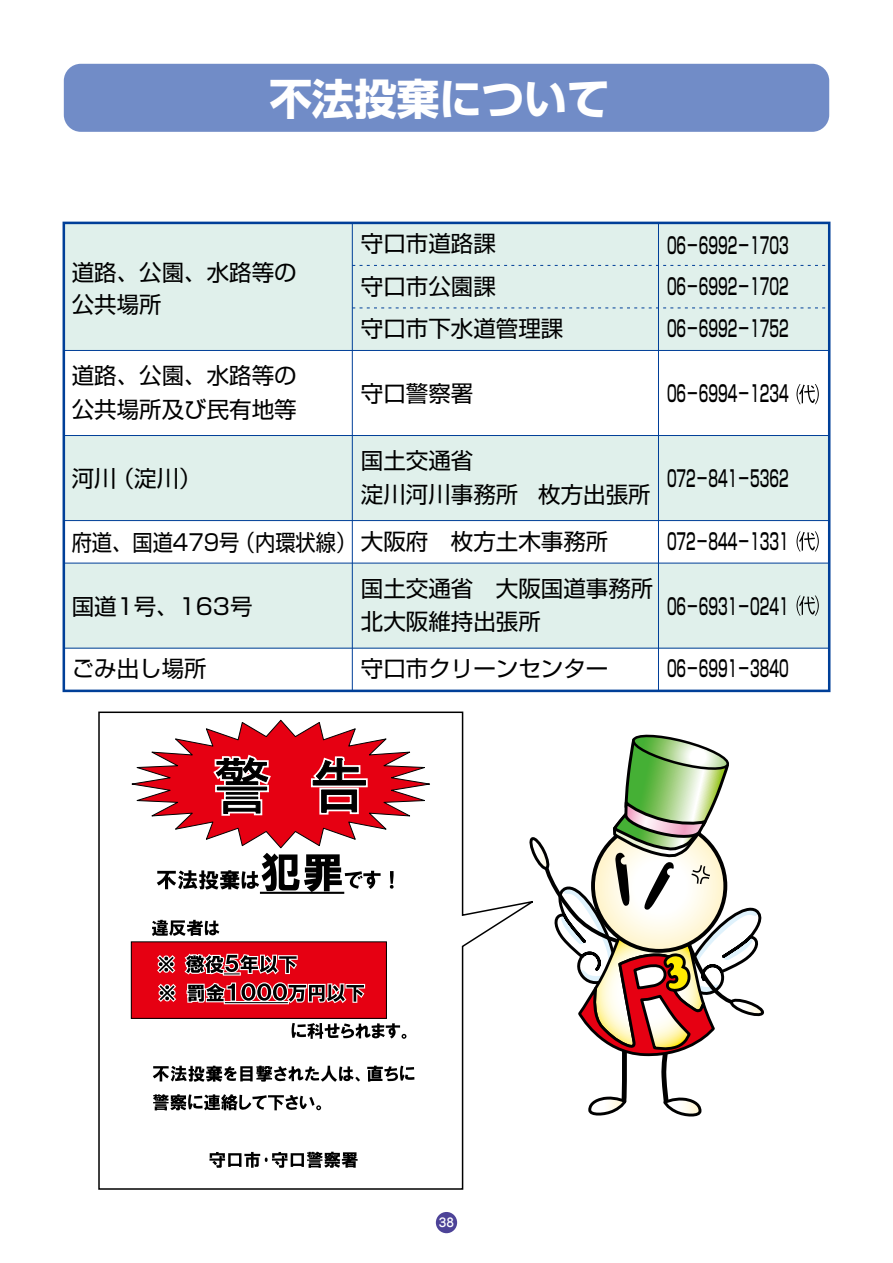
<style>
.page{position:relative;width:893px;height:1263px;background:#fff}
.page>*{position:absolute;margin:0;border:0;box-sizing:border-box;transform-origin:0 0}
.t1{font:700 42.45px "Shin Go Pro";color:#fff}
.t2{font:22.5px/33.5px "Shin Go Pro";color:#000}
.t3{font:500 22.5px "Shin Go Pro";color:#000;scale:.56 1}
.t4{font:22.5px "Shin Go Pro";color:#000;scale:.9 1}
.t5{font:500 12px "Jun 34 Pro";color:#fff}
</style>
<div class="page">
<div style="left:64px;top:223px;width:765px;height:127px;background:#e0f0eb"></div>
<div style="left:64px;top:435px;width:765px;height:86px;background:#e0f0eb"></div>
<div style="left:64px;top:563px;width:765px;height:85px;background:#e0f0eb"></div>
<div style="left:63px;top:222px;width:767px;height:470px;border:3px solid #003f98"></div>
<svg style="left:353px;top:265px;width:476px;height:1px"></svg>
<svg style="left:353px;top:307px;width:476px;height:1px"></svg>
<hr style="left:658px;top:223px;width:1px;height:468px;background:#003f98">
<hr style="left:352px;top:223px;width:1px;height:468px;background:#003f98">
<hr style="left:63px;top:690px;width:766px;height:1px;background:#003f98">
<hr style="left:64px;top:563px;width:765px;height:1px;background:#003f98">
<hr style="left:64px;top:520px;width:765px;height:1px;background:#003f98">
<hr style="left:64px;top:648px;width:765px;height:1px;background:#003f98">
<hr style="left:64px;top:435px;width:765px;height:1px;background:#003f98">
<hr style="left:64px;top:350px;width:765px;height:1px;background:#003f98">
<svg style="left:98px;top:711px;width:429px;height:479px"></svg>
<svg style="left:155px;top:949px;width:211px;height:56px;background:#b9313b"></svg>
<svg style="left:527px;top:734px;width:237px;height:382px"></svg>
<div style="left:64px;top:64px;width:765px;height:68px;background:#718cc7;border-radius:17px"></div>
<svg style="left:796px;top:384px;width:23px;height:20px"></svg>
<svg style="left:796px;top:531px;width:23px;height:20px"></svg>
<svg style="left:796px;top:595px;width:23px;height:21px"></svg>
<div style="left:436px;top:1212px;width:21px;height:21px;background:#4d4398;border-radius:50%"></div>
<h1 class="t1" style="left:269px;top:65px;width:342px">不法投棄について</h1>
<p class="t2" style="left:72px;top:254px;width:226px;line-height:32px">道路、公園、水路等の公共場所</p>
<p class="t2" style="left:72px;top:356px;width:226px">道路、公園、水路等の公共場所及び民有地等</p>
<p class="t2" style="left:72px;top:459px;width:132px">河川（淀川）</p>
<p class="t2" style="left:361px;top:220px;width:204px;line-height:42.5px">守口市道路課<br>守口市公園課<br>守口市下水道管理課</p>
<p class="t2" style="left:361px;top:374px;width:114px">守口警察署</p>
<p class="t2" style="left:361px;top:441px;width:291px;line-height:34px">国土交通省<br>淀川河川事務所 枚方出張所</p>
<p class="t4" style="left:72px;top:524px;width:598px">府道、国道479号（内環状線）大阪府 枚方土木事務所</p>
<p class="t2" style="left:72px;top:586px;width:182px">国道1号、163号</p>
<p class="t2" style="left:72px;top:649px;width:136px">ごみ出し場所</p>
<p class="t2" style="left:361px;top:568px;width:294px">国土交通省 大阪国道事務所北大阪維持出張所</p>
<p class="t2" style="left:361px;top:649px;width:249px">守口市クリーンセンター</p>
<p class="t3" style="left:667px;top:227px;width:219px">06－6992－1703</p>
<p class="t3" style="left:667px;top:268px;width:219px">06－6992－1702</p>
<p class="t3" style="left:667px;top:310px;width:219px">06－6992－1752</p>
<p class="t3" style="left:667px;top:375px;width:219px">06－6994－1234</p>
<p class="t3" style="left:667px;top:460px;width:219px">072－841－5362</p>
<p class="t3" style="left:667px;top:522px;width:219px">072－844－1331</p>
<p class="t3" style="left:667px;top:587px;width:219px">06－6931－0241</p>
<p class="t3" style="left:667px;top:650px;width:219px">06－6991－3840</p>
<p class="t5" style="left:439px;top:1213px;width:17px">38</p>
</div>
